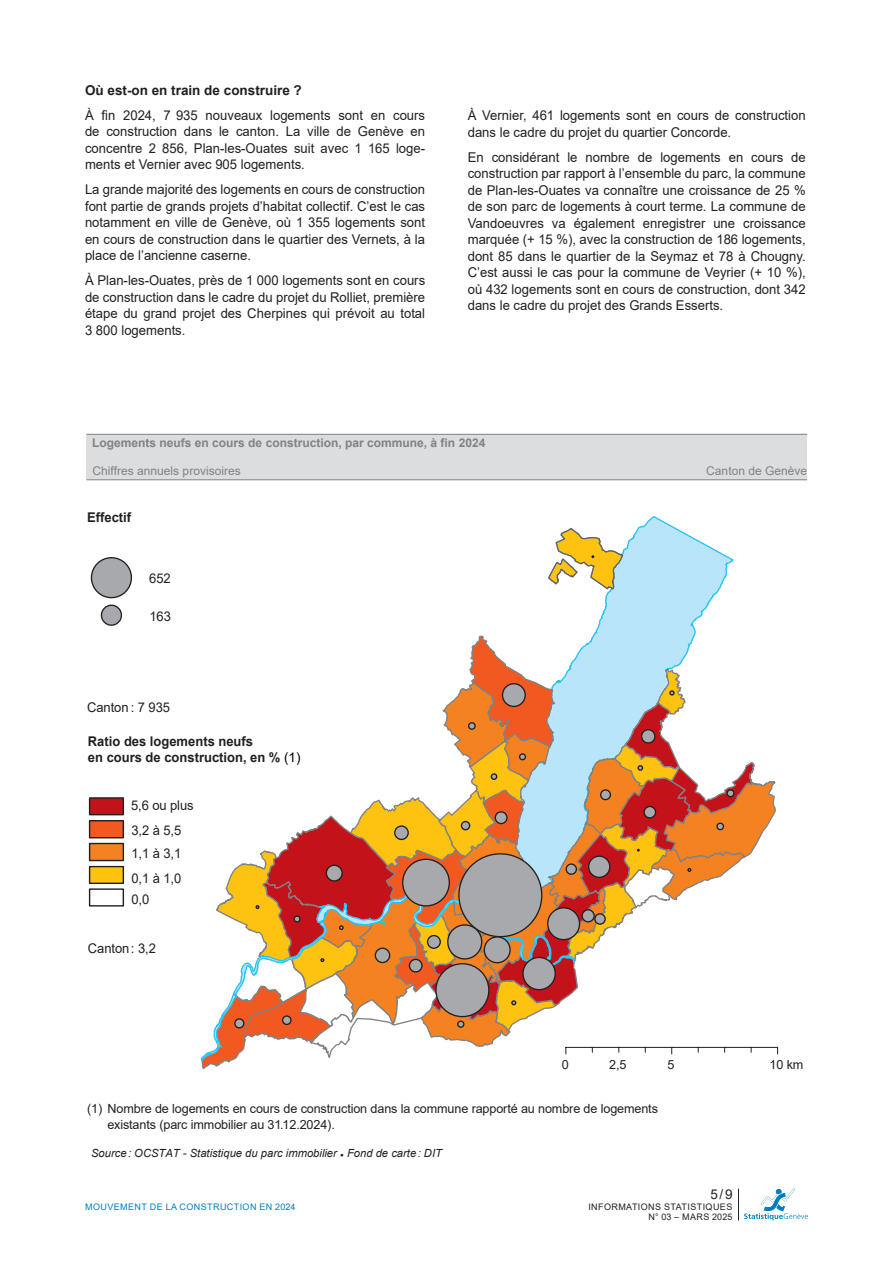
<style>
.page{position:relative;width:893px;height:1263px;background:#fff}
.page>*{position:absolute;margin:0;border:0;box-sizing:border-box;transform-origin:0 0}
.t1{font:13.5px/16.5px "Arial";color:#231f20;text-align:justify}
.t2{font:700 13.5px "Arial";color:#231f20}
.t3{font:13.35px/24.2px "Arial";letter-spacing:-.005em;color:#231f20}
.t4{font:700 13.35px/16px "Arial";color:#231f20}
.t5{font:12.6px/15.1px "Arial";letter-spacing:-.01em;color:#231f20}
.t6{font:700 12px "Arial";color:#808285}
.t7{font:12px "Arial";color:#808285}
.t8{font:italic 11.25px "Arial";color:#231f20}
.t9{font:9px/10.5px "Arial";letter-spacing:.045em;color:#231f20;text-align:right}
.t10{font:9px "Arial";letter-spacing:.045em;color:#007ec5}
.s1{font-weight:400;color:#000001}
</style>
<div class="page">
<svg style="left:744px;top:1188px;width:64px;height:32px"></svg>
<hr style="left:738px;top:1188px;width:1px;height:32px;background:#231f20">
<svg style="left:594px;top:516px;width:140px;height:118px"></svg>
<div style="left:87px;top:434px;width:720px;height:46px;background:#dcdddf"></div>
<hr style="left:87px;top:479px;width:720px;height:1px;background:#808285">
<hr style="left:87px;top:434px;width:720px;height:1px;background:#808285">
<div style="left:90px;top:798px;width:33px;height:17px;background:#c4121a"></div>
<div style="left:89px;top:797px;width:35px;height:18px;border:1px solid #231f20"></div>
<div style="left:90px;top:821px;width:33px;height:17px;background:#f15921"></div>
<div style="left:89px;top:820px;width:35px;height:18px;border:1px solid #231f20"></div>
<div style="left:90px;top:843px;width:33px;height:17px;background:#f58220"></div>
<div style="left:89px;top:843px;width:35px;height:18px;border:1px solid #231f20"></div>
<div style="left:90px;top:866px;width:33px;height:17px;background:#fec210"></div>
<div style="left:89px;top:866px;width:35px;height:18px;border:1px solid #231f20"></div>
<div style="left:89px;top:888px;width:35px;height:18px;border:1px solid #231f20"></div>
<div style="left:91px;top:558px;width:40px;height:40px;background:#a8a9ad;border-radius:50%"></div>
<div style="left:91px;top:557px;width:41px;height:41px;border:1px solid #231f20;border-radius:50%"></div>
<div style="left:101px;top:605px;width:20px;height:20px;background:#a8a9ad;border-radius:50%"></div>
<div style="left:101px;top:604px;width:21px;height:22px;border:1px solid #231f20;border-radius:50%"></div>
<svg style="left:548px;top:527px;width:76px;height:64px"></svg>
<svg style="left:200px;top:634px;width:579px;height:435px"></svg>
<p class="t2" style="left:85px;top:81px;width:218px">Où est-on en train de construire ?</p>
<p class="t1" style="left:85px;top:107px;width:342px">À fin 2024, 7 935 nouveaux logements sont en cours de construction dans le canton. La ville de Genève en concentre 2 856, Plan-les-Ouates suit avec 1 165 loge&shy;ments et Vernier avec 905 logements.</p>
<p class="t1" style="left:85px;top:181px;width:342px">La grande majorité des logements en cours de construction font partie de grands projets d’habitat collectif. C’est le cas notamment en ville de Genève, où 1 355 logements sont en cours de construction dans le quartier des Vernets, à la place de l’ancienne caserne.</p>
<p class="t1" style="left:85px;top:272px;width:342px">À Plan-les-Ouates, près de 1 000 logements sont en cours de construction dans le cadre du projet du Rolliet, première étape du grand projet des Cherpines qui prévoit au total 3 800 logements.</p>
<p class="t1" style="left:468px;top:107px;width:339px">À Vernier, 461 logements sont en cours de construction dans le cadre du projet du quartier Concorde.</p>
<p class="t1" style="left:468px;top:149px;width:339px">En considérant le nombre de logements en cours de construction par rapport à l’ensemble du parc, la commune de Plan-les-Ouates va connaître une croissance de 25 % de son parc de logements à court terme. La commune de Vandoeuvres va également enregistrer une croissance marquée (+ 15 %), avec la construction de 186 logements, dont 85 dans le quartier de la Seymaz et 78 à Chougny.<br>C’est aussi le cas pour la commune de Veyrier (+ 10 %), où 432 logements sont en cours de construction, dont 342 dans le cadre du projet des Grands Esserts.</p>
<p class="t6" style="left:92px;top:435px;width:395px">Logements neufs en cours de construction, par commune, à fin 2024</p>
<p class="t7" style="left:92px;top:463px;width:150px">Chiffres annuels provisoires</p>
<p class="t7" style="left:706px;top:463px;width:102px">Canton de Genève</p>
<p class="t4" style="left:87px;top:509px;width:45px">Effectif</p>
<p class="t3" style="left:149px;top:566px;width:23px">652</p>
<p class="t3" style="left:149px;top:604px;width:23px">163</p>
<p class="t3" style="left:87px;top:695px;width:84px">Canton : 7 935</p>
<p class="t4" style="left:88px;top:734px;width:214px">Ratio des logements neufs<br>en cours de construction, en % <span class="s1">(1)</span></p>
<p class="t3" style="left:131px;top:793px;width:64px">5,6 ou plus<br>3,2 à 5,5<br>1,1 à 3,1</p>
<p class="t3" style="left:131px;top:867px;width:51px;line-height:21.5px">0,1 à 1,0<br>0,0</p>
<p class="t3" style="left:88px;top:936px;width:69px">Canton: 3,2</p>
<p class="t5" style="left:562px;top:1056px;width:9px">0</p>
<p class="t5" style="left:107px;top:1101px;width:552px;text-indent:-20px">(1) Nombre de logements en cours de construction dans la commune rapporté au nombre de logements existants (parc immobilier au 31.12.2024).</p>
<p class="t5" style="left:609px;top:1056px;width:19px">2,5</p>
<p class="t5" style="left:667px;top:1056px;width:9px">5</p>
<p class="t5" style="left:770px;top:1056px;width:35px">10 km</p>
<p class="t8" style="left:91px;top:1146px;width:352px">Source: OCSTAT - Statistique du parc immobilier <sub>•</sub> Fond de carte: DIT</p>
<p class="t10" style="left:85px;top:1200px;width:212px">MOUVEMENT DE LA CONSTRUCTION EN 2024</p>
<p class="t1" style="left:710px;top:1186px;width:24px">5/9</p>
<p class="t9" style="left:588px;top:1201px;width:146px">INFORMATIONS STATISTIQUES<br>N° 03 – MARS 2025</p>
</div>
